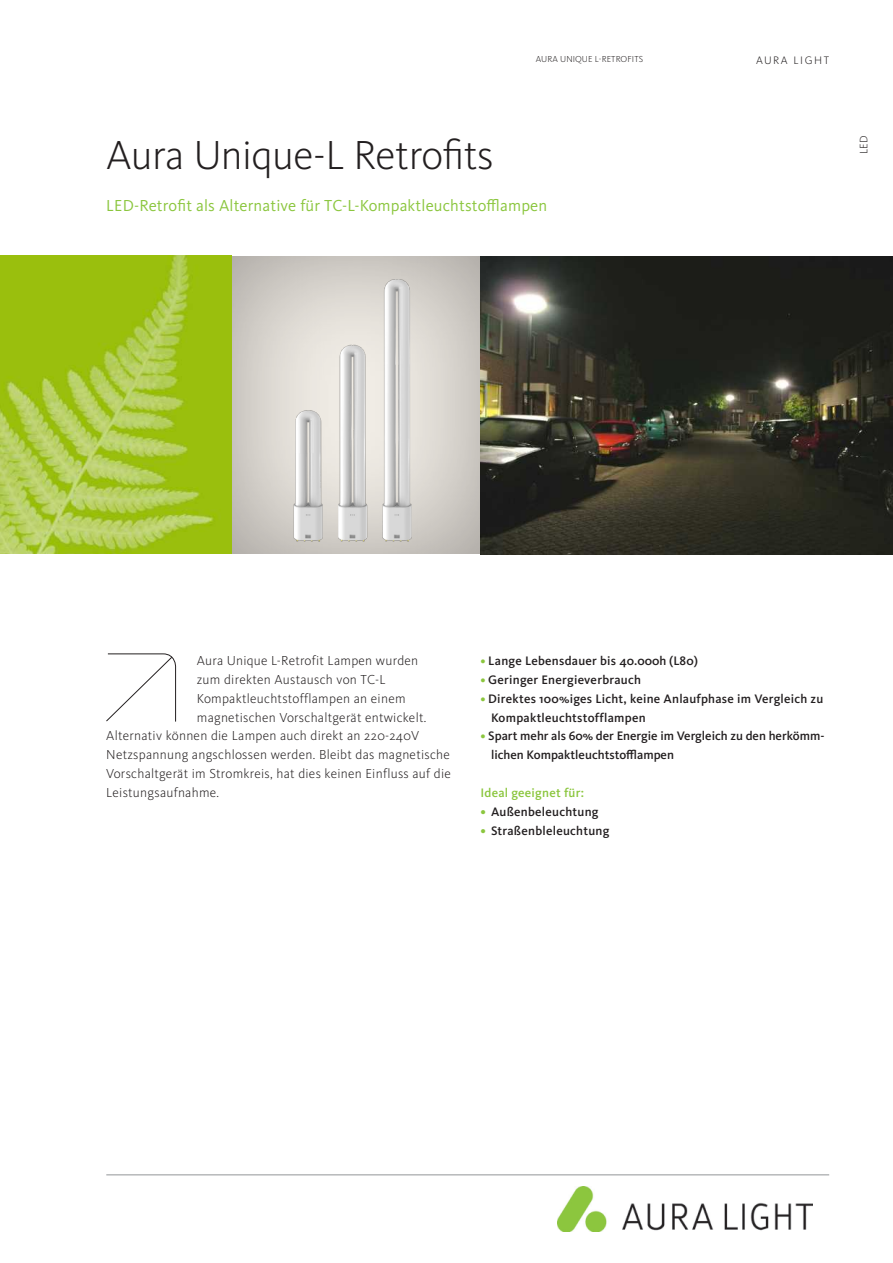
<style>
.page{position:relative;width:893px;height:1263px;background:#fff}
.page>*{position:absolute;margin:0;border:0;box-sizing:border-box;transform-origin:0 0}
.t1{font:300 42px "Kievit Pro";letter-spacing:-.015em;color:#231f20}
.t2{font:16.5px "Kievit Pro";letter-spacing:.01em;color:#8bc63e}
.t3{font:300 13.5px "Kievit Pro";letter-spacing:.02em;color:#231f20}
.t4{font:500 12.75px/18.9px "Kievit Pro";letter-spacing:.02em;color:#231f20}
.t5{font:500 12.75px/18.9px "Kievit Pro";color:#231f20}
.t6{font:500 12.75px "Kievit Pro";letter-spacing:.02em;color:#8bc63e}
.t7{font:300 11.25px "Kievit Pro";letter-spacing:.14em;color:#231f20}
.t8{font:300 9px "Kievit Pro";letter-spacing:.01em;color:#231f20}
.s1{color:#8bc63e}
.s2{font-size:13.5px;color:#8bc63e}
</style>
<div class="page">
<svg style="left:106px;top:653px;width:70px;height:69px"></svg>
<div style="left:219px;top:250px;width:263px;height:305px;background:#231f20;opacity:.4"></div>
<svg style="left:0;top:256px;width:232px;height:297px;fill:#9abf0d"></svg>
<img style="left:267px;top:267px;width:170px;height:288px">
<hr style="left:106px;top:1174px;width:723px;height:1px;background:#939598">
<img style="left:557px;top:1186px;width:255px;height:46px">
<img style="left:480px;top:256px;width:413px;height:299px">
<h1 class="t1" style="left:106px;top:130px;width:389px">Aura Unique-L Retrofits</h1>
<p class="t8" style="left:536px;top:54px;width:109px">AURA UNIQUE L-RETROFITS</p>
<p class="t2" style="left:106px;top:196px;width:442px">LED-Retrofit als Alternative für TC-L-Kompaktleuchtstofflampen</p>
<p class="t7" style="left:756px;top:53px;width:75px">AURA LIGHT</p>
<p class="t7" style="left:857px;top:154px;width:20px;rotate:-90deg">LED</p>
<p class="t3" style="left:197px;top:652px;width:223px">Aura Unique L-Retrofit Lampen wurden</p>
<p class="t3" style="left:197px;top:671px;width:190px">zum direkten Austausch von TC-L</p>
<p class="t3" style="left:197px;top:690px;width:210px">Kompaktleuchtstofflampen an einem</p>
<p class="t3" style="left:197px;top:709px;width:231px">magnetischen Vorschaltgerät entwickelt.</p>
<p class="t3" style="left:106px;top:728px;width:315px">Alternativ können die Lampen auch direkt an 220-240V</p>
<p class="t3" style="left:106px;top:747px;width:345px">Netzspannung angschlossen werden. Bleibt das magnetische</p>
<p class="t3" style="left:106px;top:766px;width:346px">Vorschaltgerät im Stromkreis, hat dies keinen Einfluss auf die</p>
<p class="t3" style="left:106px;top:785px;width:114px">Leistungsaufnahme.</p>
<p class="t4" style="left:480px;top:651px;width:219px"><span class="s1">•</span> Lange Lebensdauer bis 40.000h (L80)</p>
<p class="t4" style="left:480px;top:670px;width:162px"><span class="s1">•</span> Geringer Energieverbrauch</p>
<p class="t4" style="left:491px;top:689px;width:334px;text-indent:-11px"><span class="s1">•</span> Direktes 100%iges Licht, keine Anlaufphase im Vergleich zu<br>Kompaktleuchtstofflampen</p>
<p class="t5" style="left:491px;top:727px;width:335px;text-indent:-11px"><span class="s1">•</span> Spart mehr als 60% der Energie im Vergleich zu den herkömm&shy;lichen Kompaktleuchtstofflampen</p>
<p class="t6" style="left:480px;top:785px;width:105px">Ideal geeignet für:</p>
<p class="t4" style="left:480px;top:802px;width:120px"><span class="s2">•</span> Außenbeleuchtung</p>
<p class="t4" style="left:480px;top:821px;width:130px"><span class="s2">•</span> Straßenbleleuchtung</p>
</div>
